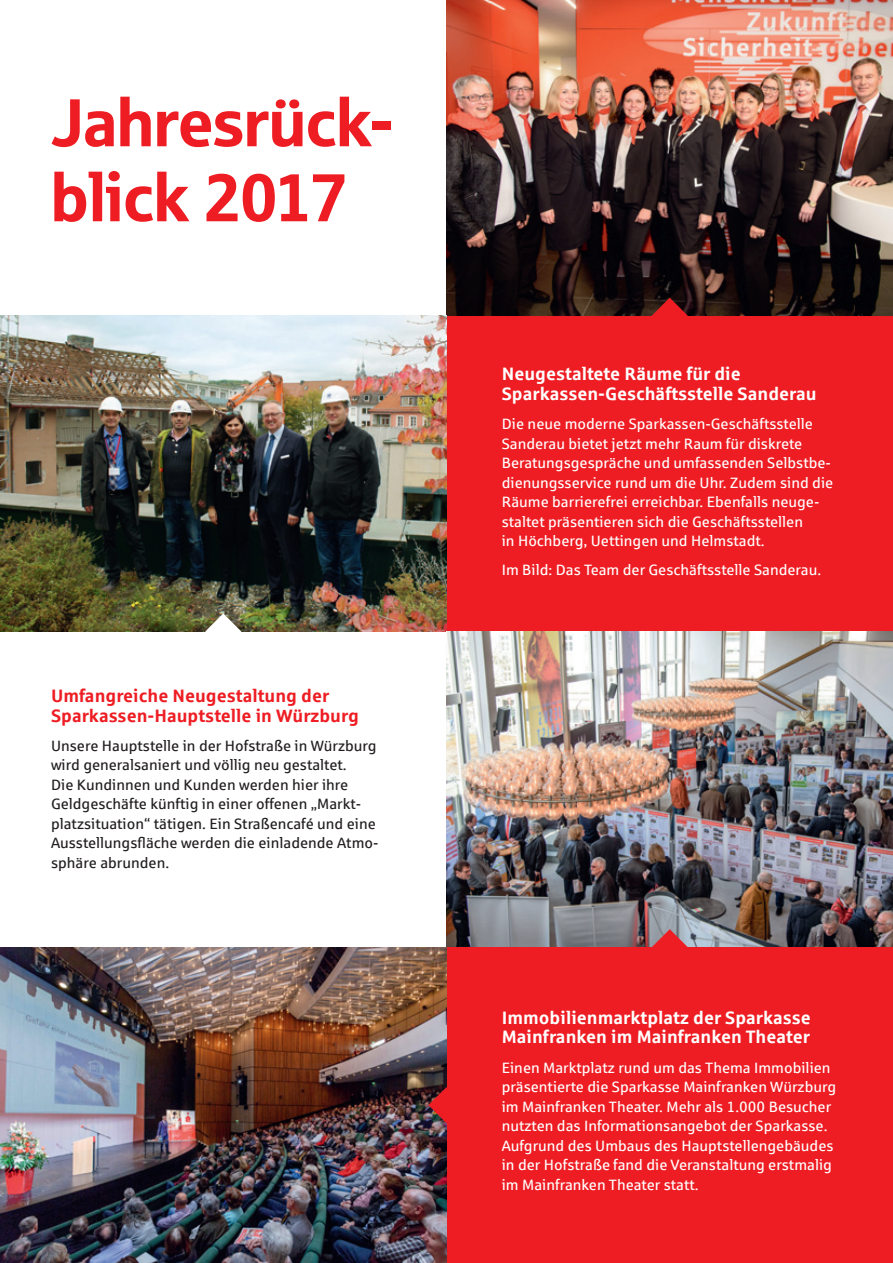
<style>
.page{position:relative;width:893px;height:1263px;background:#fff}
.page>*{position:absolute;margin:0;border:0;box-sizing:border-box;transform-origin:0 0}
.t1{font:67.5px/75px "Sparkasse Head";color:#ee1d23}
.t2{font:700 18px/19.5px "Sparkasse Rg";color:#fff}
.t3{font:700 18px/19.5px "Sparkasse Rg";color:#ee1d23}
.t4{font:15px/19.5px "Sparkasse Rg";color:#fff}
.t5{font:15px/19.5px "Sparkasse Rg";color:#231f20}
</style>
<div class="page">
<div style="left:446px;top:316px;width:447px;height:315px;background:#ee1d23"></div>
<img style="left:446px;top:0;width:447px;height:316px">
<img style="left:0;top:316px;width:446px;height:315px">
<img style="left:446px;top:631px;width:447px;height:316px">
<svg style="left:652px;top:298px;width:36px;height:18px"></svg>
<svg style="left:205px;top:613px;width:36px;height:19px"></svg>
<div style="left:0;top:947px;width:893px;height:316px;background:#ee1d23"></div>
<img style="left:0;top:947px;width:446px;height:316px">
<svg style="left:652px;top:929px;width:36px;height:18px"></svg>
<svg style="left:428px;top:1087px;width:19px;height:36px"></svg>
<h1 class="t1" style="left:51px;top:83px;width:344px">Jahresrück&shy;blick 2017</h1>
<p class="t3" style="left:51px;top:685px;width:309px">Umfangreiche Neugestaltung der<br>Sparkassen-Hauptstelle in Würzburg</p>
<p class="t5" style="left:51px;top:735px;width:329px">Unsere Hauptstelle in der Hofstraße in Würzburg wird generalsaniert und völlig neu gestaltet.<br>Die Kundinnen und Kunden werden hier ihre Geldgeschäfte künftig in einer offenen „Markt&shy;platzsituation“ tätigen. Ein Straßencafé und eine Ausstellungsfläche werden die einladende Atmo&shy;sphäre abrunden.</p>
<p class="t2" style="left:502px;top:364px;width:316px">Neugestaltete Räume für die<br>Sparkassen-Geschäftsstelle Sanderau</p>
<p class="t4" style="left:502px;top:414px;width:333px">Die neue moderne Sparkassen-Geschäftsstelle Sanderau bietet jetzt mehr Raum für diskrete Beratungsgespräche und umfassenden Selbstbe&shy;dienungsservice rund um die Uhr. Zudem sind die Räume barrierefrei erreichbar. Ebenfalls neuge&shy;staltet präsentieren sich die Geschäftsstellen<br>in Höchberg, Uettingen und Helmstadt.</p>
<p class="t4" style="left:502px;top:560px;width:321px">Im Bild: Das Team der Geschäftsstelle Sanderau.</p>
<p class="t2" style="left:502px;top:1007px;width:311px">Immobilienmarktplatz der Sparkasse<br>Mainfranken im Mainfranken Theater</p>
<p class="t4" style="left:502px;top:1057px;width:336px">Einen Marktplatz rund um das Thema Immobilien präsentierte die Sparkasse Mainfranken Würzburg im Mainfranken Theater. Mehr als 1.000 Besucher nutzten das Informationsangebot der Sparkasse.<br>Aufgrund des Umbaus des Hauptstellengebäudes in der Hofstraße fand die Veranstaltung erstmalig im Mainfranken Theater statt.</p>
</div>
